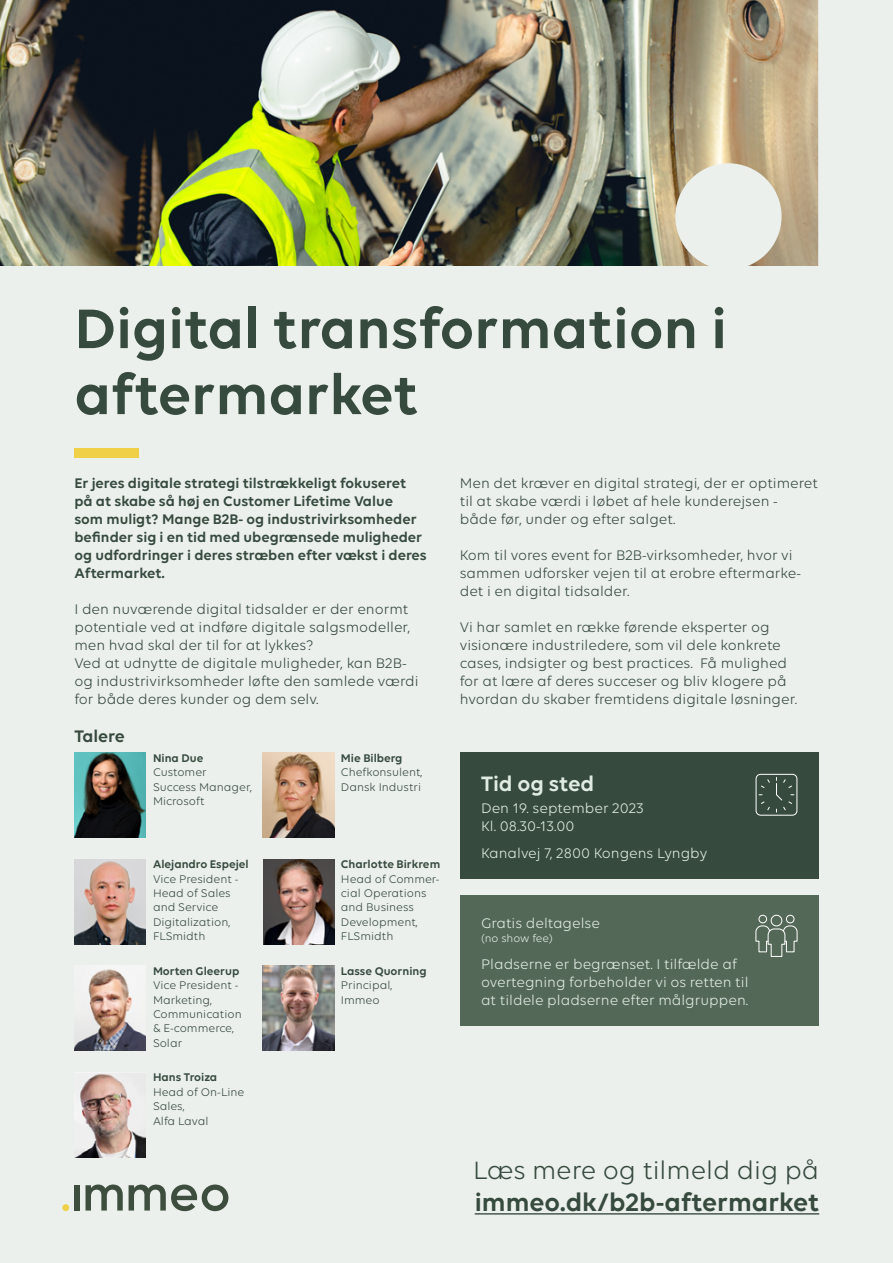
<style>
.page{position:relative;width:893px;height:1263px;background:#ecf0ec}
.page>*{position:absolute;margin:0;border:0;box-sizing:border-box;transform-origin:0 0}
.t1{font:600 60px/66px "Volte";color:#364a3e}
.t2{font:600 27px "Volte";color:#364a3e}
.t3{font:27px "Volte";color:#364a3e}
.t4{font:600 22.5px "Volte";color:#e0ece3}
.t5{font:600 18px "Volte";color:#364a3e}
.t6{font:15px/18px "Volte";color:#364a3e}
.t7{font:600 15px/18px "Volte";color:#364a3e}
.t8{font:15px/18px "Volte";color:#e0ece3}
.t9{font:12px/14.4px "Volte";color:#364a3e}
.t10{font:600 12px "Volte";color:#364a3e}
.t11{font:11.55px "Volte";color:#e0ece3}
</style>
<div class="page">
<img style="left:0;top:0;width:818px;height:265px">
<div style="left:675px;top:163px;width:107px;height:107px;background:#ecf0ec;border-radius:50%"></div>
<svg style="left:818px;top:0;width:1px;height:266px"></svg>
<div style="left:62px;top:1204px;width:7px;height:7px;background:#efd047;border-radius:50%"></div>
<div style="left:74px;top:1185px;width:6px;height:25px;background:#3e4e3e"></div>
<svg style="left:86px;top:1184px;width:37px;height:26px"></svg>
<svg style="left:129px;top:1184px;width:99px;height:27px"></svg>
<hr style="left:475px;top:1213px;width:344px;height:1px;background:#364a3e">
<div style="left:460px;top:753px;width:359px;height:126px;background:#364a3e"></div>
<svg style="left:755px;top:773px;width:43px;height:43px"></svg>
<div style="left:460px;top:895px;width:359px;height:131px;background:#546857"></div>
<div style="left:771px;top:915px;width:11px;height:11px;border:1px solid #fff;border-radius:50%"></div>
<div style="left:786px;top:915px;width:8px;height:8px;border:1px solid #fff;border-radius:50%"></div>
<div style="left:759px;top:915px;width:8px;height:8px;border:1px solid #fff;border-radius:50%"></div>
<svg style="left:755px;top:925px;width:43px;height:32px"></svg>
<div style="left:74px;top:448px;width:65px;height:9px;background:#efd047"></div>
<img style="left:74px;top:753px;width:72px;height:85px">
<img style="left:263px;top:859px;width:72px;height:85px">
<img style="left:263px;top:966px;width:72px;height:85px">
<img style="left:74px;top:966px;width:72px;height:85px">
<img style="left:76px;top:1074px;width:70px;height:83px">
<img style="left:263px;top:753px;width:71px;height:85px">
<img style="left:74px;top:859px;width:72px;height:85px">
<h1 class="t1" style="left:74px;top:294px;width:654px">Digital transformation i aftermarket</h1>
<p class="t7" style="left:74px;top:474px;width:354px">Er jeres digitale strategi tilstrækkeligt fokuseret på at skabe så høj en Customer Lifetime Value<br>som muligt? Mange B2B- og industrivirksomheder befinder sig i en tid med ubegrænsede muligheder og udfordringer i deres stræben efter vækst i deres Aftermarket.</p>
<p class="t6" style="left:74px;top:600px;width:346px">I den nuværende digital tidsalder er der enormt potentiale ved at indføre digitale salgsmodeller, men hvad skal der til for at lykkes?<br>Ved at udnytte de digitale muligheder, kan B2B&shy;og industrivirksomheder løfte den samlede værdi for både deres kunder og dem selv.</p>
<p class="t5" style="left:74px;top:725px;width:52px">Talere</p>
<p class="t10" style="left:153px;top:751px;width:52px">Nina Due</p>
<p class="t9" style="left:153px;top:765px;width:101px">Customer<br>Success Manager,<br>Microsoft</p>
<p class="t10" style="left:153px;top:857px;width:97px">Alejandro Espejel</p>
<p class="t9" style="left:153px;top:871px;width:87px">Vice President -<br>Head of Sales and Service<br>Digitalization,<br>FLSmidth</p>
<p class="t10" style="left:153px;top:964px;width:88px">Morten Gleerup</p>
<p class="t9" style="left:153px;top:978px;width:90px">Vice President -<br>Marketing,<br>Communication &amp; E-commerce,<br>Solar</p>
<p class="t10" style="left:153px;top:1070px;width:66px">Hans Troiza</p>
<p class="t9" style="left:153px;top:1084px;width:93px">Head of On-Line<br>Sales,<br>Alfa Laval</p>
<p class="t10" style="left:341px;top:751px;width:63px">Mie Bilberg</p>
<p class="t9" style="left:341px;top:765px;width:83px">Chefkonsulent,<br>Dansk Industri</p>
<p class="t10" style="left:341px;top:857px;width:101px">Charlotte Birkrem</p>
<p class="t9" style="left:341px;top:871px;width:100px">Head of Commer&shy;cial Operations and Business<br>Development,<br>FLSmidth</p>
<p class="t10" style="left:341px;top:964px;width:87px">Lasse Quorning</p>
<p class="t9" style="left:341px;top:978px;width:53px">Principal,<br>Immeo</p>
<p class="t6" style="left:460px;top:474px;width:360px">Men det kræver en digital strategi, der er optimeret til at skabe værdi i løbet af hele kunderejsen - både før, under og efter salget.</p>
<p class="t6" style="left:460px;top:546px;width:343px">Kom til vores event for B2B-virksomheder, hvor vi sammen udforsker vejen til at erobre eftermarke&shy;det i en digital tidsalder.</p>
<p class="t6" style="left:460px;top:618px;width:339px">Vi har samlet en række førende eksperter og visionære industriledere, som vil dele konkrete cases, indsigter og best practices. Få mulighed for at lære af deres succeser og bliv klogere på hvordan du skaber fremtidens digitale løsninger.</p>
<h3 class="t4" style="left:481px;top:770px;width:115px">Tid og sted</h3>
<p class="t8" style="left:481px;top:799px;width:164px">Den 19. september 2023<br>Kl. 08.30-13.00</p>
<p class="t8" style="left:481px;top:843px;width:228px">Kanalvej 7, 2800 Kongens Lyngby</p>
<p class="t8" style="left:481px;top:914px;width:120px">Gratis deltagelse</p>
<p class="t11" style="left:481px;top:932px;width:73px">(no show fee)</p>
<p class="t8" style="left:481px;top:954px;width:269px">Pladserne er begrænset. I tilfælde af overtegning forbeholder vi os retten til at tildele pladserne efter målgruppen.</p>
<h2 class="t3" style="left:473px;top:1154px;width:348px">Læs mere og tilmeld dig på</h2>
<h2 class="t2" style="left:475px;top:1186px;width:346px">immeo.dk/b2b-aftermarket</h2>
</div>
